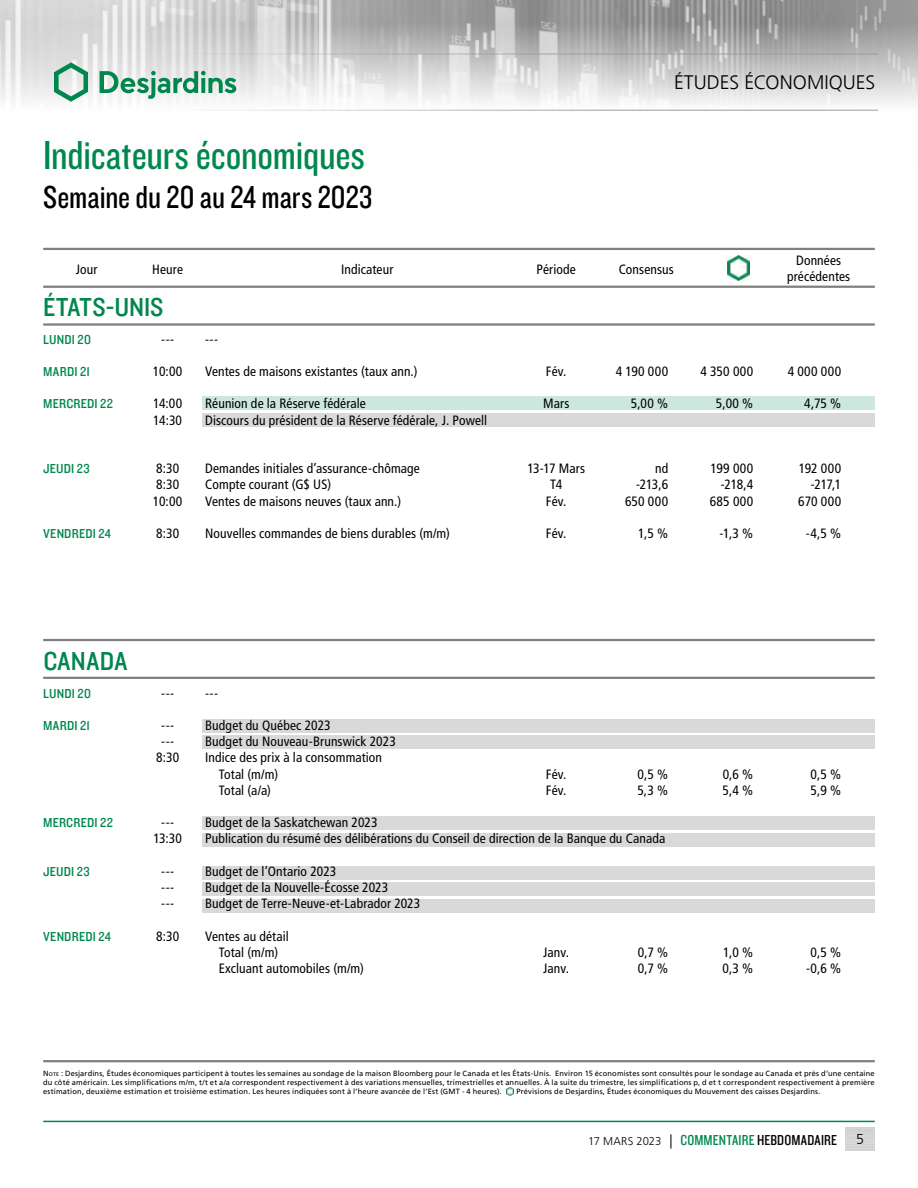
<style>
.page{position:relative;width:918px;height:1188px;background:#fff}
.page>*{position:absolute;margin:0;border:0;box-sizing:border-box;transform-origin:0 0}
.t1{font:42px "Knockout 29 Junior Ltweight";letter-spacing:-.005em;color:#00874e}
.t2{font:33px "Knockout 29 Junior Ltweight";color:#000}
.t3{font:27px "Knockout 30 Junior Welterwt";letter-spacing:.005em;color:#00874e}
.t4{font:300 19.5px "Frutiger LT";color:#000}
.t5{font:15px "Knockout 29 Junior Ltweight";letter-spacing:.01em;color:#000}
.t6{font:300 14.25px "Frutiger LT";color:#000}
.t7{font:condensed 13.5px/16.2px "Frutiger LT";letter-spacing:.01em;color:#000;text-align:center}
.t8{font:13.5px "Knockout 30 Junior Welterwt";letter-spacing:.015em;color:#00874e}
.t9{font:7.5px/9px "Frutiger LT";letter-spacing:.025em;color:#000;text-align:justify}
.s1{font-style:inherit}
.s2{font-size:5.25px}
.s3{font-family:"Frutiger LT";font-weight:300;font-size:11.25px}
.s4{font-family:"Frutiger LT";font-weight:300;font-size:14.25px}
.s5{color:#00874e}
</style>
<div class="page">
<img style="left:0;top:0;width:918px;height:110px">
<hr style="left:0;top:54px;width:878px;height:1px;background:#9d9d9c">
<hr style="left:0;top:110px;width:878px;height:1px;background:#9d9d9c">
<svg style="left:54px;top:62px;width:34px;height:40px"></svg>
<svg style="left:100px;top:71px;width:136px;height:28px"></svg>
<hr style="left:43px;top:1121px;width:832px;height:1px;background:#00874e">
<hr style="left:43px;top:1060px;width:832px;height:2px;background:#7f7f7f">
<svg style="left:507px;top:1087px;width:7px;height:9px"></svg>
<hr style="left:43px;top:286px;width:832px;height:2px;background:#7f7f7f">
<hr style="left:43px;top:248px;width:832px;height:2px;background:#7f7f7f">
<hr style="left:43px;top:323px;width:832px;height:3px;background:#7f7f7f">
<img style="left:727px;top:255px;width:22px;height:26px">
<hr style="left:43px;top:639px;width:832px;height:2px;background:#7f7f7f">
<hr style="left:43px;top:677px;width:832px;height:2px;background:#7f7f7f">
<div style="left:202px;top:413px;width:673px;height:14px;background:#d9d9d9"></div>
<div style="left:202px;top:397px;width:673px;height:13px;background:#cce7dc"></div>
<div style="left:202px;top:833px;width:673px;height:14px;background:#d9d9d9"></div>
<div style="left:202px;top:720px;width:673px;height:13px;background:#d9d9d9"></div>
<div style="left:202px;top:735px;width:673px;height:14px;background:#d9d9d9"></div>
<div style="left:202px;top:816px;width:673px;height:14px;background:#d9d9d9"></div>
<div style="left:202px;top:866px;width:673px;height:13px;background:#d9d9d9"></div>
<div style="left:202px;top:882px;width:673px;height:13px;background:#d9d9d9"></div>
<div style="left:202px;top:899px;width:673px;height:13px;background:#d9d9d9"></div>
<h1 class="t1" style="left:43px;top:128px;width:323px">Indicateurs économiques</h1>
<h2 class="t2" style="left:43px;top:176px;width:331px">Semaine du 20 au 24 mars 2023</h2>
<h3 class="t4" style="left:674px;top:72px;width:203px">ÉTUDES ÉCONOMIQUES</h3>
<p class="t7" style="left:76px;top:261px;width:23px">Jour</p>
<p class="t7" style="left:152px;top:261px;width:32px">Heure</p>
<p class="t7" style="left:341px;top:261px;width:54px">Indicateur</p>
<p class="t7" style="left:537px;top:261px;width:41px">Période</p>
<p class="t7" style="left:619px;top:261px;width:57px">Consensus</p>
<h3 class="t3" style="left:43px;top:289px;width:122px">ÉTATS-UNIS</h3>
<p class="t7" style="left:787px;top:252px;width:65px">Données précédentes</p>
<p class="t8" style="left:43px;top:330px;width:49px">LUNDI 20</p>
<p class="t7" style="left:161px;top:331px;width:14px">---</p>
<p class="t7" style="left:205px;top:331px;width:14px">---</p>
<p class="t8" style="left:43px;top:362px;width:48px">MARDI 21</p>
<p class="t7" style="left:153px;top:363px;width:31px">10:00</p>
<p class="t7" style="left:205px;top:363px;width:214px">Ventes de maisons existantes (taux ann.)</p>
<p class="t7" style="left:546px;top:363px;width:22px">Fév.</p>
<p class="t7" style="left:616px;top:363px;width:54px">4 190 000</p>
<p class="t7" style="left:700px;top:363px;width:54px">4 350 000</p>
<p class="t7" style="left:788px;top:363px;width:55px">4 000 000</p>
<p class="t8" style="left:43px;top:395px;width:71px">MERCREDI 22</p>
<p class="t7" style="left:153px;top:396px;width:31px">14:00</p>
<p class="t7" style="left:205px;top:396px;width:162px">Réunion de la Réserve fédérale</p>
<p class="t7" style="left:543px;top:396px;width:28px">Mars</p>
<p class="t7" style="left:631px;top:396px;width:39px">5,00 %</p>
<p class="t7" style="left:716px;top:396px;width:39px">5,00 %</p>
<p class="t7" style="left:804px;top:396px;width:38px">4,75 %</p>
<p class="t7" style="left:153px;top:412px;width:30px">14:30</p>
<p class="t7" style="left:205px;top:412px;width:283px">Discours du président de la Réserve fédérale, J. Powell</p>
<p class="t8" style="left:43px;top:460px;width:48px">JEUDI 23</p>
<p class="t7" style="left:156px;top:460px;width:25px">8:30</p>
<p class="t7" style="left:205px;top:460px;width:216px">Demandes initiales d’assurance-chômage</p>
<p class="t7" style="left:527px;top:460px;width:59px">13-17 Mars</p>
<p class="t7" style="left:655px;top:460px;width:15px">nd</p>
<p class="t7" style="left:711px;top:460px;width:44px">199 000</p>
<p class="t7" style="left:799px;top:460px;width:44px">192 000</p>
<p class="t7" style="left:156px;top:477px;width:25px">8:30</p>
<p class="t7" style="left:205px;top:477px;width:127px">Compte courant (G$ US)</p>
<p class="t7" style="left:550px;top:477px;width:13px">T4</p>
<p class="t7" style="left:636px;top:477px;width:34px">-213,6</p>
<p class="t7" style="left:721px;top:477px;width:34px">-218,4</p>
<p class="t7" style="left:811px;top:477px;width:32px">-217,1</p>
<p class="t7" style="left:153px;top:493px;width:31px">10:00</p>
<p class="t7" style="left:205px;top:493px;width:198px">Ventes de maisons neuves (taux ann.)</p>
<p class="t7" style="left:546px;top:493px;width:22px">Fév.</p>
<p class="t7" style="left:625px;top:493px;width:45px">650 000</p>
<p class="t7" style="left:710px;top:493px;width:45px">685 000</p>
<p class="t7" style="left:798px;top:493px;width:44px">670 000</p>
<p class="t8" style="left:43px;top:524px;width:69px">VENDREDI 24</p>
<p class="t7" style="left:156px;top:525px;width:25px">8:30</p>
<p class="t7" style="left:205px;top:525px;width:246px">Nouvelles commandes de biens durables (m/m)</p>
<p class="t7" style="left:546px;top:525px;width:22px">Fév.</p>
<p class="t7" style="left:638px;top:525px;width:32px">1,5 %</p>
<p class="t7" style="left:720px;top:525px;width:35px">-1,3 %</p>
<p class="t7" style="left:806px;top:525px;width:37px">-4,5 %</p>
<h3 class="t3" style="left:43px;top:643px;width:85px">CANADA</h3>
<p class="t8" style="left:43px;top:684px;width:49px">LUNDI 20</p>
<p class="t7" style="left:161px;top:685px;width:14px">---</p>
<p class="t7" style="left:205px;top:685px;width:14px">---</p>
<p class="t8" style="left:43px;top:717px;width:48px">MARDI 21</p>
<p class="t7" style="left:161px;top:717px;width:14px">---</p>
<p class="t7" style="left:205px;top:717px;width:127px">Budget du Québec 2023</p>
<p class="t7" style="left:161px;top:734px;width:14px">---</p>
<p class="t7" style="left:205px;top:734px;width:192px">Budget du Nouveau-Brunswick 2023</p>
<p class="t7" style="left:156px;top:750px;width:25px">8:30</p>
<p class="t7" style="left:219px;top:750px;width:165px;text-align:left;text-indent:-14px">Indice des prix à la consommation<br>Total (m/m)</p>
<p class="t7" style="left:546px;top:766px;width:22px">Fév.</p>
<p class="t7" style="left:638px;top:766px;width:32px">0,5 %</p>
<p class="t7" style="left:723px;top:766px;width:32px">0,6 %</p>
<p class="t7" style="left:810px;top:766px;width:32px">0,5 %</p>
<p class="t7" style="left:219px;top:782px;width:54px">Total (a/a)</p>
<p class="t7" style="left:546px;top:782px;width:22px">Fév.</p>
<p class="t7" style="left:637px;top:782px;width:32px">5,3 %</p>
<p class="t7" style="left:723px;top:782px;width:32px">5,4 %</p>
<p class="t7" style="left:811px;top:782px;width:32px">5,9 %</p>
<p class="t8" style="left:43px;top:814px;width:71px">MERCREDI 22</p>
<p class="t7" style="left:161px;top:815px;width:14px">---</p>
<p class="t7" style="left:205px;top:815px;width:174px">Budget de la Saskatchewan 2023</p>
<p class="t7" style="left:153px;top:831px;width:30px">13:30</p>
<p class="t7" style="left:205px;top:831px;width:462px">Publication du résumé des délibérations du Conseil de direction de la Banque du Canada</p>
<p class="t8" style="left:43px;top:862px;width:48px">JEUDI 23</p>
<p class="t7" style="left:161px;top:863px;width:14px">---</p>
<p class="t7" style="left:205px;top:863px;width:133px">Budget de l’Ontario 2023</p>
<p class="t7" style="left:161px;top:879px;width:14px">---</p>
<p class="t7" style="left:205px;top:879px;width:185px">Budget de la Nouvelle-Écosse 2023</p>
<p class="t7" style="left:161px;top:896px;width:14px">---</p>
<p class="t7" style="left:205px;top:896px;width:217px">Budget de Terre-Neuve-et-Labrador 2023</p>
<p class="t8" style="left:43px;top:927px;width:69px">VENDREDI 24</p>
<p class="t7" style="left:156px;top:928px;width:25px">8:30</p>
<p class="t7" style="left:205px;top:928px;width:85px">Ventes au détail<br>Total (m/m)</p>
<p class="t7" style="left:543px;top:944px;width:27px">Janv.</p>
<p class="t7" style="left:638px;top:944px;width:32px">0,7 %</p>
<p class="t7" style="left:723px;top:944px;width:31px">1,0 %</p>
<p class="t7" style="left:810px;top:944px;width:32px">0,5 %</p>
<p class="t7" style="left:219px;top:960px;width:147px">Excluant automobiles (m/m)</p>
<p class="t7" style="left:543px;top:960px;width:27px">Janv.</p>
<p class="t7" style="left:638px;top:960px;width:32px">0,7 %</p>
<p class="t7" style="left:722px;top:960px;width:32px">0,3 %</p>
<p class="t7" style="left:806px;top:960px;width:37px">-0,6 %</p>
<p class="t9" style="left:43px;top:1068px;width:833px"><span class="s1">N</span><span class="s2">ote</span> <span class="s1">:</span> Desjardins, Études économiques participent à toutes les semaines au sondage de la maison Bloomberg pour le Canada et les États-Unis. Environ 15 économistes sont consultés pour le sondage au Canada et près d’une centaine du côté américain. Les simplifications m/m, t/t et a/a correspondent respectivement à des variations mensuelles, trimestrielles et annuelles. À la suite du trimestre, les simplifications p, d et t correspondent respectivement à première estimation, deuxième estimation et troisième estimation. Les heures indiquées sont à l’heure avancée de l’Est (GMT - 4 heures).</p>
<p class="t9" style="left:517px;top:1086px;width:305px">Prévisions de Desjardins, Études économiques du Mouvement des caisses Desjardins.</p>
<p class="t5" style="left:588px;top:1130px;width:251px"><span class="s3">17 MARS 2023</span> <span class="s4">|</span> <span class="s5">COMMENTAIRE</span> HEBDOMADAIRE</p>
<p class="t6" style="left:856px;top:1131px;width:9px">5</p>
</div>
